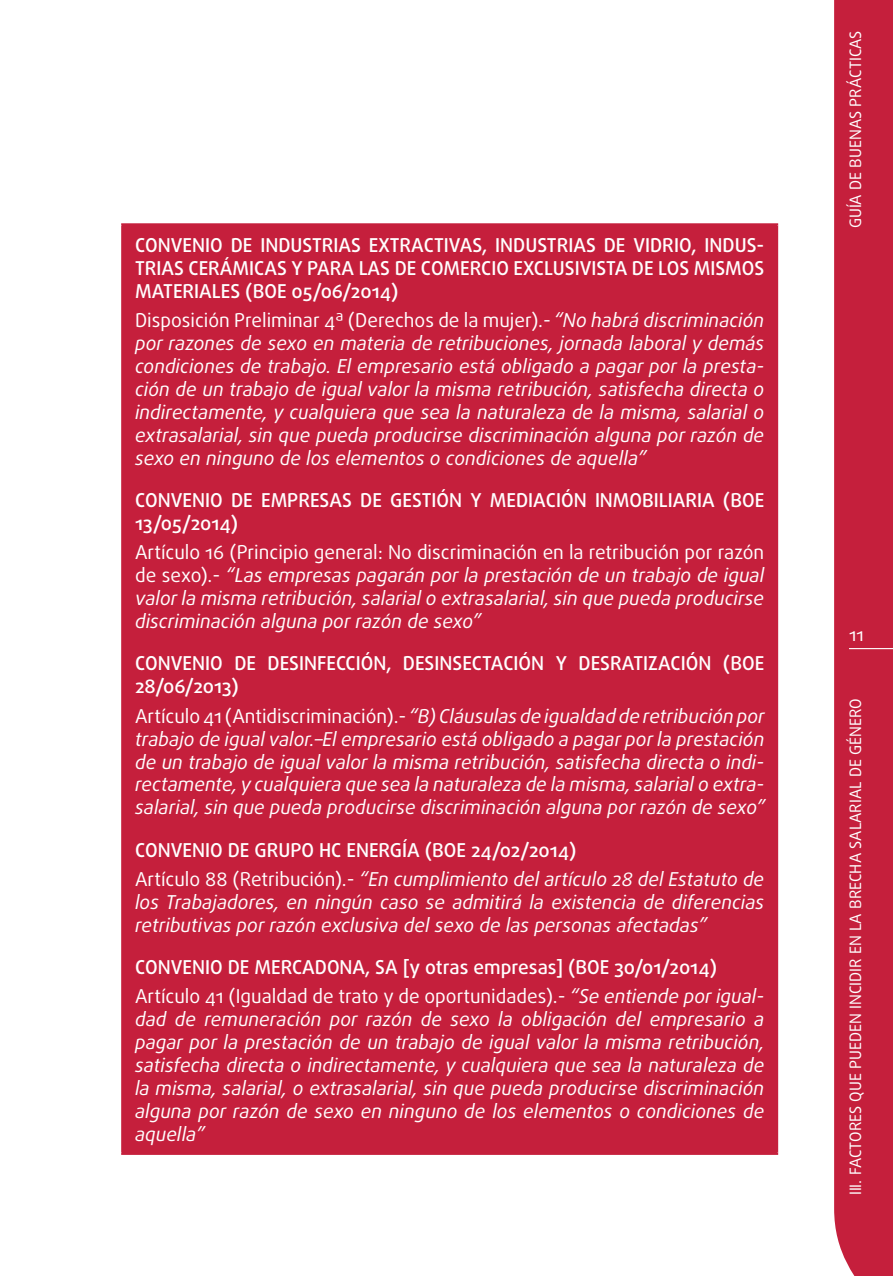
<style>
.page{position:relative;width:893px;height:1276px;background:#fff}
.page>*{position:absolute;margin:0;border:0;box-sizing:border-box;transform-origin:0 0}
.t1{font:italic 19.12px/22.9px "Daxline Pro";color:#fff;text-align:justify}
.t2{font:500 19.12px/22.9px "Daxline Pro";color:#fff}
.t3{font:18px "Daxline Pro";color:#fff}
.t4{font:15.75px "Daxline Pro";color:#fff}
.s1{font-style:normal}
</style>
<div class="page">
<div style="left:834px;top:0;width:59px;height:1276px;background:#c51f3c"></div>
<hr style="left:849px;top:648px;width:44px;height:1px;background:#fff">
<div style="left:122px;top:224px;width:655px;height:929px;background:#c51f3c"></div>
<hr style="left:121px;top:225px;width:2px;height:927px;background:#c51f3c">
<hr style="left:121px;top:223px;width:657px;height:2px;background:#c51f3c">
<hr style="left:776px;top:225px;width:2px;height:927px;background:#c51f3c">
<hr style="left:121px;top:1152px;width:657px;height:3px;background:#c51f3c">
<p class="t2" style="left:135px;top:234px;width:631px;text-align:justify">CONVENIO DE INDUSTRIAS EXTRACTIVAS, INDUSTRIAS DE VIDRIO, INDUS-TRIAS CERÁMICAS Y PARA LAS DE COMERCIO EXCLUSIVISTA DE LOS MISMOS MATERIALES (BOE 05/06/2014)</p>
<p class="t1" style="left:135px;top:309px;width:631px"><span class="s1">Disposición Preliminar 4ª (Derechos de la mujer).-</span> “No habrá discriminación por razones de sexo en materia de retribuciones, jornada laboral y demás condiciones de trabajo. El empresario está obligado a pagar por la presta&shy;ción de un trabajo de igual valor la misma retribución, satisfecha directa o indirectamente, y cualquiera que sea la naturaleza de la misma, salarial o extrasalarial, sin que pueda producirse discriminación alguna por razón de sexo en ninguno de los elementos o condiciones de aquella”</p>
<p class="t2" style="left:135px;top:489px;width:631px">CONVENIO DE EMPRESAS DE GESTIÓN Y MEDIACIÓN INMOBILIARIA (BOE<br>13/05/2014)</p>
<p class="t1" style="left:135px;top:541px;width:631px"><span class="s1">Artículo 16 (Principio general: No discriminación en la retribución por razón de sexo).-</span> “Las empresas pagarán por la prestación de un trabajo de igual valor la misma retribución, salarial o extrasalarial, sin que pueda producirse discriminación alguna por razón de sexo”</p>
<p class="t2" style="left:135px;top:652px;width:631px">CONVENIO DE DESINFECCIÓN, DESINSECTACIÓN Y DESRATIZACIÓN (BOE<br>28/06/2013)</p>
<p class="t1" style="left:135px;top:704px;width:632px"><span class="s1">Artículo 41 (Antidiscriminación).-</span> “B) Cláusulas de igualdad de retribución por trabajo de igual valor.–El empresario está obligado a pagar por la prestación de un trabajo de igual valor la misma retribución, satisfecha directa o indi&shy;rectamente, y cualquiera que sea la naturaleza de la misma, salarial o extra&shy;salarial, sin que pueda producirse discriminación alguna por razón de sexo”</p>
<p class="t2" style="left:135px;top:838px;width:443px">CONVENIO DE GRUPO HC ENERGÍA (BOE 24/02/2014)</p>
<p class="t1" style="left:135px;top:867px;width:631px"><span class="s1">Artículo 88 (Retribución).-</span> “En cumplimiento del artículo 28 del Estatuto de los Trabajadores, en ningún caso se admitirá la existencia de diferencias retributivas por razón exclusiva del sexo de las personas afectadas”</p>
<p class="t2" style="left:135px;top:955px;width:583px">CONVENIO DE MERCADONA, SA [y otras empresas] (BOE 30/01/2014)</p>
<p class="t1" style="left:135px;top:985px;width:631px"><span class="s1">Artículo 41 (Igualdad de trato y de oportunidades).-</span> “Se entiende por igual&shy;dad de remuneración por razón de sexo la obligación del empresario a pagar por la prestación de un trabajo de igual valor la misma retribución, satisfecha directa o indirectamente, y cualquiera que sea la naturaleza de la misma, salarial, o extrasalarial, sin que pueda producirse discriminación alguna por razón de sexo en ninguno de los elementos o condiciones de aquella”</p>
<p class="t4" style="left:845px;top:228px;width:200px;rotate:-90deg">GUÍA DE BUENAS PRÁCTICAS</p>
<p class="t3" style="left:849px;top:622px;width:16px">11</p>
<p class="t4" style="left:845px;top:1195px;width:499px;rotate:-90deg">III. FACTORES QUE PUEDEN INCIDIR EN LA BRECHA SALARIAL DE GÉNERO</p>
</div>
